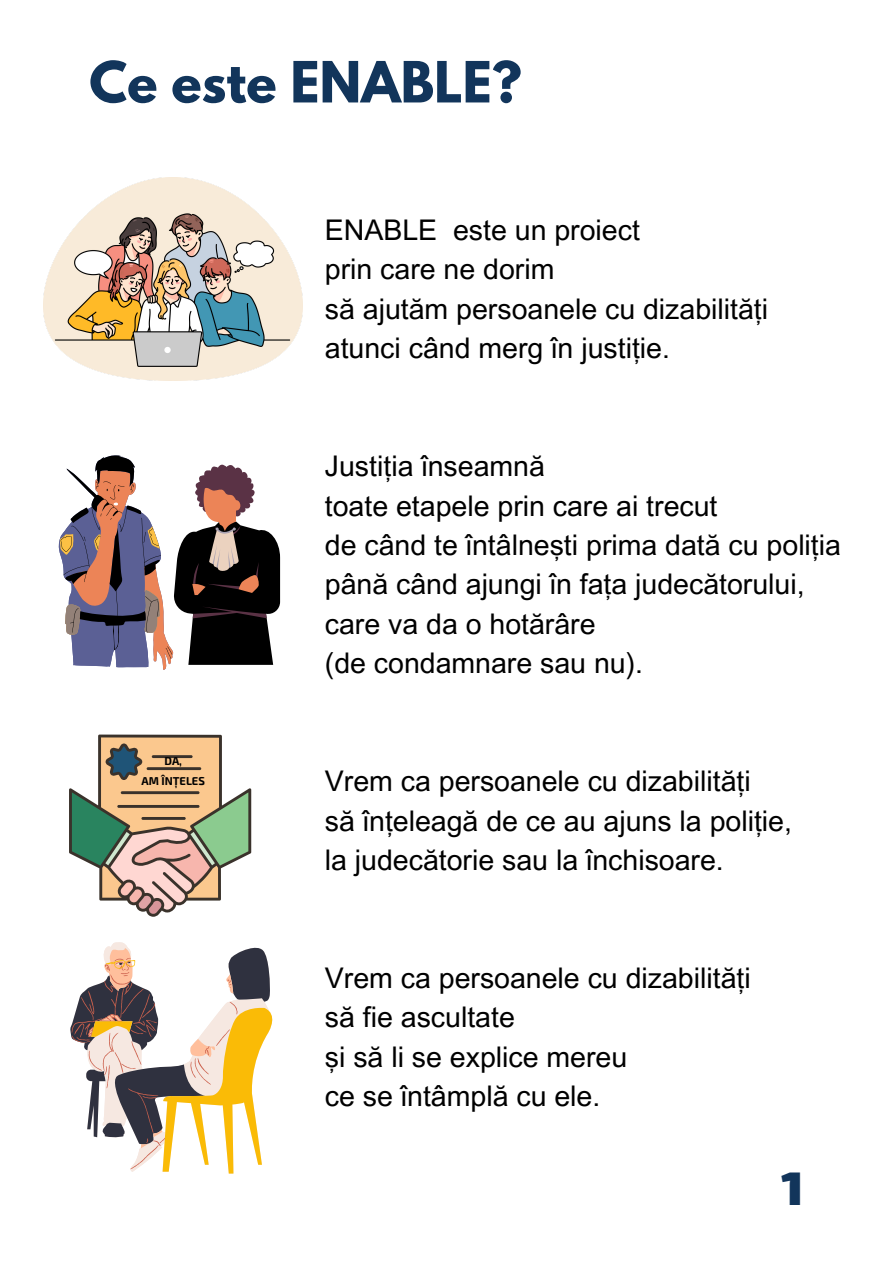
<style>
.page{position:relative;width:893px;height:1264px;background:#fff}
.page>*{position:absolute;margin:0;border:0;box-sizing:border-box;transform-origin:0 0}
.t1{font:700 50.25px "League Spartan";color:#12355b}
.t2{font:900 47.25px "Exo 2";color:#12355b}
.t3{font:28.5px "Arial MT Pro";color:#000}
.t4{font:700 11.25px "Exo 2";color:#000}
</style>
<div class="page">
<svg style="left:58px;top:455px;width:222px;height:215px"></svg>
<svg style="left:69px;top:734px;width:182px;height:182px"></svg>
<svg style="left:70px;top:942px;width:203px;height:231px"></svg>
<img style="left:44px;top:177px;width:258px;height:204px">
<p class="t1" style="left:89px;top:57px;width:434px">Ce este ENABLE?</p>
<p class="t3" style="left:325px;top:219px;width:316px">ENABLE este un proiect</p>
<p class="t3" style="left:325px;top:259px;width:231px">prin care ne dorim</p>
<p class="t3" style="left:325px;top:298px;width:445px">să ajutăm persoanele cu dizabilități</p>
<p class="t3" style="left:325px;top:337px;width:346px">atunci când merg în justiție.</p>
<p class="t4" style="left:164px;top:754px;width:19px">DA,</p>
<p class="t4" style="left:141px;top:773px;width:65px">AM ÎNȚELES</p>
<p class="t3" style="left:325px;top:455px;width:221px">Justiția înseamnă</p>
<p class="t3" style="left:325px;top:495px;width:394px">toate etapele prin care ai trecut</p>
<p class="t3" style="left:325px;top:534px;width:517px">de când te întâlnești prima dată cu poliția</p>
<p class="t3" style="left:325px;top:573px;width:481px">până când ajungi în fața judecătorului,</p>
<p class="t3" style="left:325px;top:613px;width:272px">care va da o hotărâre</p>
<p class="t3" style="left:325px;top:652px;width:320px">(de condamnare sau nu).</p>
<p class="t3" style="left:325px;top:770px;width:427px">Vrem ca persoanele cu dizabilități</p>
<p class="t3" style="left:325px;top:809px;width:468px">să înțeleagă de ce au ajuns la poliție,</p>
<p class="t3" style="left:325px;top:849px;width:400px">la judecătorie sau la închisoare.</p>
<p class="t3" style="left:325px;top:967px;width:427px">Vrem ca persoanele cu dizabilități</p>
<p class="t3" style="left:325px;top:1006px;width:191px">să fie ascultate</p>
<p class="t3" style="left:325px;top:1045px;width:304px">și să li se explice mereu</p>
<p class="t3" style="left:325px;top:1085px;width:277px">ce se întâmplă cu ele.</p>
<p class="t2" style="left:781px;top:1156px;width:24px">1</p>
</div>
